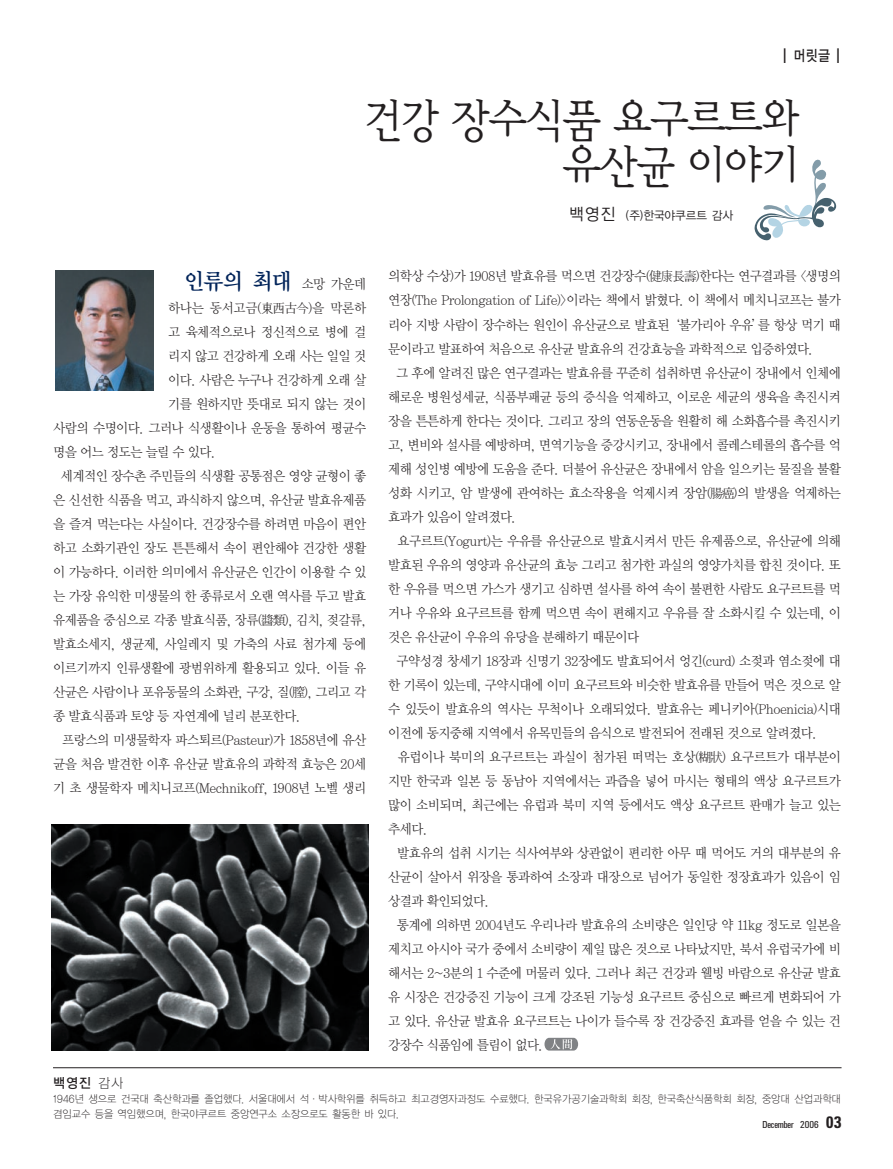
<style>
.page{position:relative;width:893px;height:1169px;background:#fff}
.page>*{position:absolute;margin:0;border:0;box-sizing:border-box;transform-origin:0 0}
.t1{font:45px/46.5px "Y Mj O23";letter-spacing:-.135em;color:#231f20;text-align:right;scale:.95 1}
.t2{font:22.5px "Y Mj O14";color:#002359;scale:.95 1}
.t3{font:15px "YGO13";color:#231f20;scale:.85 1}
.t4{font:13.5px "Y Mj O12";letter-spacing:-.095em;color:#231f20;scale:.95 1}
.t5{font:13.5px "YGO13";color:#231f20;scale:.95 1}
.t6{font:12px "YGO12";letter-spacing:-.07em;color:#231f20;scale:.95 1}
.t7{font:10.5px/15px "YGO11";letter-spacing:-.07em;color:#231f20;scale:.95 1}
.t8{font:10.5px "Universal Condensed";color:#231f20}
.s1{font-family:"Frutiger";font-weight:300;font-size:21px}
.s2{font-size:16.5px}
.s3{font-family:"Y Mj O12";font-size:13.5px;color:#231f20}
.s4{font-family:"YGO11"}
.s5{font-family:"Univers";font-weight:700;font-stretch:condensed;font-size:16.5px}
</style>
<div class="page">
<img style="left:56px;top:270px;width:97px;height:120px">
<svg style="left:544px;top:1037px;width:34px;height:13px"></svg>
<hr style="left:53px;top:1067px;width:788px;height:1px;background:#231f20">
<img style="left:51px;top:824px;width:317px;height:226px">
<svg style="left:754px;top:160px;width:82px;height:80px"></svg>
<p class="t3" style="left:782px;top:48px;width:70px"><span class="s1">I</span> 머릿글 <span class="s1">I</span></p>
<h1 class="t1" style="left:362px;top:98px;width:465px">건강 장수식품 요구르트와 유산균 이야기</h1>
<p class="t6" style="left:568px;top:210px;width:175px"><span class="s2">백영진</span> (주)한국야쿠르트 감사</p>
<h2 class="t2" style="left:183px;top:271px;width:194px">인류의 최대 <span class="s3">소망 가운데</span></h2>
<p class="t4" style="left:168px;top:301px;width:211px">하나는 동서고금(東西古今)을 막론하</p>
<p class="t4" style="left:168px;top:325px;width:211px">고 육체적으로나 정신적으로 병에 걸</p>
<p class="t4" style="left:168px;top:349px;width:211px">리지 않고 건강하게 오래 사는 일일 것</p>
<p class="t4" style="left:168px;top:373px;width:211px">이다. 사람은 누구나 건강하게 오래 살</p>
<p class="t4" style="left:168px;top:397px;width:211px">기를 원하지만 뜻대로 되지 않는 것이</p>
<p class="t4" style="left:53px;top:421px;width:331px">사람의 수명이다. 그러나 식생활이나 운동을 통하여 평균수</p>
<p class="t4" style="left:53px;top:445px;width:173px">명을 어느 정도는 늘릴 수 있다.</p>
<p class="t4" style="left:61px;top:469px;width:323px">세계적인 장수촌 주민들의 식생활 공통점은 영양 균형이 좋</p>
<p class="t4" style="left:53px;top:493px;width:331px">은 신선한 식품을 먹고, 과식하지 않으며, 유산균 발효유제품</p>
<p class="t4" style="left:53px;top:517px;width:331px">을 즐겨 먹는다는 사실이다. 건강장수를 하려면 마음이 편안</p>
<p class="t4" style="left:53px;top:541px;width:331px">하고 소화기관인 장도 튼튼해서 속이 편안해야 건강한 생활</p>
<p class="t4" style="left:53px;top:565px;width:331px">이 가능하다. 이러한 의미에서 유산균은 인간이 이용할 수 있</p>
<p class="t4" style="left:53px;top:589px;width:331px">는 가장 유익한 미생물의 한 종류로서 오랜 역사를 두고 발효</p>
<p class="t4" style="left:53px;top:613px;width:331px">유제품을 중심으로 각종 발효식품, 장류(醬類), 김치, 젖갈류,</p>
<p class="t4" style="left:53px;top:637px;width:331px">발효소세지, 생균제, 사일레지 및 가축의 사료 첨가제 등에</p>
<p class="t4" style="left:53px;top:661px;width:331px">이르기까지 인류생활에 광범위하게 활용되고 있다. 이들 유</p>
<p class="t4" style="left:53px;top:685px;width:331px">산균은 사람이나 포유동물의 소화관, 구강, 질(膣), 그리고 각</p>
<p class="t4" style="left:53px;top:709px;width:262px">종 발효식품과 토양 등 자연계에 널리 분포한다.</p>
<p class="t4" style="left:62px;top:733px;width:322px">프랑스의 미생물학자 파스퇴르(Pasteur)가 1858년에 유산</p>
<p class="t4" style="left:53px;top:757px;width:331px">균을 처음 발견한 이후 유산균 발효유의 과학적 효능은 20세</p>
<p class="t4" style="left:53px;top:781px;width:331px">기 초 생물학자 메치니코프(Mechnikoff, 1908년 노벨 생리</p>
<p class="t4" style="left:388px;top:270px;width:478px">의학상 수상)가 1908년 발효유를 먹으면 건강장수(健康長壽)한다는 연구결과를 &lt;생명의</p>
<p class="t4" style="left:388px;top:294px;width:478px">연장(The Prolongation of Life)&gt;이라는 책에서 밝혔다. 이 책에서 메치니코프는 불가</p>
<p class="t4" style="left:388px;top:318px;width:478px">리아 지방 사람이 장수하는 원인이 유산균으로 발효된‘불가리아 우유’를 항상 먹기 때</p>
<p class="t4" style="left:388px;top:342px;width:449px">문이라고 발표하여 처음으로 유산균 발효유의 건강효능을 과학적으로 입증하였다.</p>
<p class="t4" style="left:395px;top:366px;width:470px">그 후에 알려진 많은 연구결과는 발효유를 꾸준히 섭취하면 유산균이 장내에서 인체에</p>
<p class="t4" style="left:388px;top:390px;width:478px">해로운 병원성세균, 식품부패균 등의 증식을 억제하고, 이로운 세균의 생육을 촉진시켜</p>
<p class="t4" style="left:388px;top:414px;width:478px">장을 튼튼하게 한다는 것이다. 그리고 장의 연동운동을 원활히 해 소화흡수를 촉진시키</p>
<p class="t4" style="left:388px;top:438px;width:478px">고, 변비와 설사를 예방하며, 면역기능을 증강시키고, 장내에서 콜레스테롤의 흡수를 억</p>
<p class="t4" style="left:388px;top:462px;width:478px">제해 성인병 예방에 도움을 준다. 더불어 유산균은 장내에서 암을 일으키는 물질을 불활</p>
<p class="t4" style="left:388px;top:486px;width:478px">성화 시키고, 암 발생에 관여하는 효소작용을 억제시켜 장암(腸癌)의 발생을 억제하는</p>
<p class="t4" style="left:388px;top:510px;width:137px">효과가 있음이 알려졌다.</p>
<p class="t4" style="left:397px;top:534px;width:469px">요구르트(Yogurt)는 우유를 유산균으로 발효시켜서 만든 유제품으로, 유산균에 의해</p>
<p class="t4" style="left:388px;top:558px;width:478px">발효된 우유의 영양과 유산균의 효능 그리고 첨가한 과실의 영양가치를 합친 것이다. 또</p>
<p class="t4" style="left:388px;top:582px;width:478px">한 우유를 먹으면 가스가 생기고 심하면 설사를 하여 속이 불편한 사람도 요구르트를 먹</p>
<p class="t4" style="left:388px;top:606px;width:478px">거나 우유와 요구르트를 함께 먹으면 속이 편해지고 우유를 잘 소화시킬 수 있는데, 이</p>
<p class="t4" style="left:388px;top:630px;width:266px">것은 유산균이 우유의 유당을 분해하기 때문이다</p>
<p class="t4" style="left:396px;top:654px;width:470px">구약성경 창세기 18장과 신명기 32장에도 발효되어서 엉긴(curd) 소젖과 염소젖에 대</p>
<p class="t4" style="left:388px;top:678px;width:478px">한 기록이 있는데, 구약시대에 이미 요구르트와 비슷한 발효유를 만들어 먹은 것으로 알</p>
<p class="t4" style="left:388px;top:702px;width:478px">수 있듯이 발효유의 역사는 무척이나 오래되었다. 발효유는 페니키아(Phoenicia)시대</p>
<p class="t4" style="left:388px;top:726px;width:453px">이전에 동지중해 지역에서 유목민들의 음식으로 발전되어 전래된 것으로 알려졌다.</p>
<p class="t4" style="left:397px;top:750px;width:468px">유럽이나 북미의 요구르트는 과실이 첨가된 떠먹는 호상(糊狀) 요구르트가 대부분이</p>
<p class="t4" style="left:388px;top:774px;width:478px">지만 한국과 일본 등 동남아 지역에서는 과즙을 넣어 마시는 형태의 액상 요구르트가</p>
<p class="t4" style="left:388px;top:798px;width:478px">많이 소비되며, 최근에는 유럽과 북미 지역 등에서도 액상 요구르트 판매가 늘고 있는</p>
<p class="t4" style="left:388px;top:822px;width:44px">추세다.</p>
<p class="t4" style="left:397px;top:846px;width:469px">발효유의 섭취 시기는 식사여부와 상관없이 편리한 아무 때 먹어도 거의 대부분의 유</p>
<p class="t4" style="left:388px;top:870px;width:478px">산균이 살아서 위장을 통과하여 소장과 대장으로 넘어가 동일한 정장효과가 있음이 임</p>
<p class="t4" style="left:388px;top:894px;width:108px">상결과 확인되었다.</p>
<p class="t4" style="left:396px;top:918px;width:469px">통계에 의하면 2004년도 우리나라 발효유의 소비량은 일인당 약 11kg 정도로 일본을</p>
<p class="t4" style="left:388px;top:942px;width:478px">제치고 아시아 국가 중에서 소비량이 제일 많은 것으로 나타났지만, 북서 유럽국가에 비</p>
<p class="t4" style="left:388px;top:966px;width:478px">해서는 2~3분의 1 수준에 머물러 있다. 그러나 최근 건강과 웰빙 바람으로 유산균 발효</p>
<p class="t4" style="left:388px;top:990px;width:478px">유 시장은 건강증진 기능이 크게 강조된 기능성 요구르트 중심으로 빠르게 변화되어 가</p>
<p class="t4" style="left:388px;top:1014px;width:478px">고 있다. 유산균 발효유 요구르트는 나이가 들수록 장 건강증진 효과를 얻을 수 있는 건</p>
<p class="t4" style="left:388px;top:1038px;width:165px">강장수 식품임에 틀림이 없다.</p>
<p class="t5" style="left:53px;top:1076px;width:76px">백영진 <span class="s4">감사</span></p>
<p class="t7" style="left:53px;top:1091px;width:831px">1946년 생으로 건국대 축산학과를 졸업했다. 서울대에서 석∙박사학위를 취득하고 최고경영자과정도 수료했다. 한국유가공기술과학회 회장, 한국축산식품학회 회장, 중앙대 산업과학대 겸임교수 등을 역임했으며, 한국야쿠르트 중앙연구소 소장으로도 활동한 바 있다.</p>
<p class="t8" style="left:762px;top:1120px;width:81px">December 2006 <span class="s5">03</span></p>
</div>
